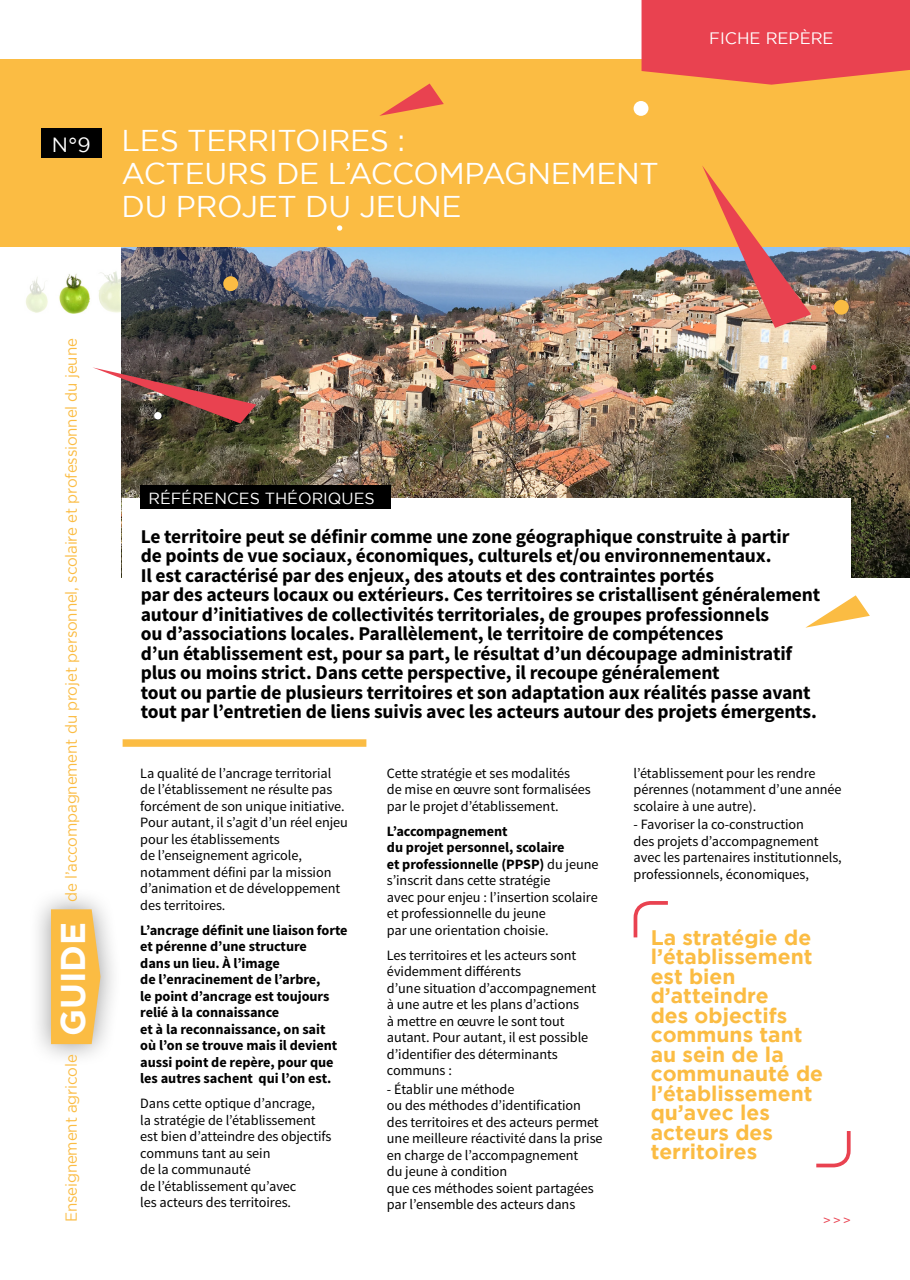
<style>
.page{position:relative;width:910px;height:1280px;background:#fff}
.page>*{position:absolute;margin:0;border:0;box-sizing:border-box;transform-origin:0 0}
.t1{font:700 34.2px "Gotham";color:#fff}
.t2{font:30px/33px "Gotham";letter-spacing:-.01em;color:#fff}
.t3{font:700 21px/19.5px "Gotham";color:#fbbc43}
.t4{font:20.55px "Gotham";color:#fff}
.t5{font:700 19.5px/19.5px "Source Sans Pro";letter-spacing:-.01em;color:#000}
.t6{font:16.5px "Gotham";color:#fff}
.t7{font:16.05px "Gotham";color:#fff}
.t8{font:15.9px "Gotham";letter-spacing:-.01em;color:#fbbc43;scale:.95 1}
.t9{font:14.25px/16.5px "Source Sans Pro";letter-spacing:-.005em;color:#000}
.t10{font:700 14.25px/16.5px "Source Sans Pro";letter-spacing:-.005em;color:#000}
.t11{font:14.25px "Source Sans Pro";color:#e94250}
.s1{font-weight:700}
</style>
<div class="page">
<img style="left:26px;top:269px;width:96px;height:45px">
<img style="left:53px;top:269px;width:39px;height:45px">
<img style="left:122px;top:247px;width:788px;height:330px">
<div style="left:122px;top:498px;width:728px;height:243px;background:#fff"></div>
<div style="left:140px;top:486px;width:251px;height:23px;background:#000"></div>
<div style="left:0;top:60px;width:910px;height:187px;background:#fbbc43"></div>
<svg style="left:93px;top:367px;width:163px;height:56px"></svg>
<svg style="left:379px;top:84px;width:65px;height:32px"></svg>
<svg style="left:805px;top:595px;width:65px;height:33px"></svg>
<img style="left:702px;top:166px;width:109px;height:162px">
<div style="left:223px;top:276px;width:15px;height:15px;background:#fbbc43;border-radius:50%"></div>
<div style="left:634px;top:101px;width:14px;height:15px;background:#fff;border-radius:50%"></div>
<svg style="left:337px;top:225px;width:5px;height:6px"></svg>
<div style="left:834px;top:300px;width:15px;height:15px;background:#fbbc43;border-radius:50%"></div>
<svg style="left:811px;top:365px;width:5px;height:5px"></svg>
<div style="left:154px;top:412px;width:8px;height:7px;background:#fff;border-radius:50%"></div>
<div style="left:41px;top:129px;width:60px;height:29px;background:#000"></div>
<svg style="left:633px;top:901px;width:35px;height:37px"></svg>
<svg style="left:816px;top:1131px;width:35px;height:37px"></svg>
<div style="left:123px;top:739px;width:243px;height:8px;background:#fbbc43"></div>
<svg style="left:641px;top:0;width:269px;height:85px;background:#ea4c4f"></svg>
<div style="left:28px;top:886px;width:95px;height:181px;background:#000;opacity:.4"></div>
<svg style="left:51px;top:909px;width:50px;height:135px;background:#f7be52"></svg>
<p class="t4" style="left:52px;top:133px;width:40px">N°9</p>
<p class="t2" style="left:122px;top:123px;width:539px">LES TERRITOIRES :<br>ACTEURS DE L’ACCOMPAGNEMENT<br>DU PROJET DU JEUNE</p>
<p class="t6" style="left:709px;top:29px;width:126px">FICHE REPÈRE</p>
<p class="t8" style="left:62px;top:902px;width:594px;rotate:-90deg">de l’accompagnement du projet personnel, scolaire et professionnel du jeune</p>
<p class="t1" style="left:53px;top:1036px;width:115px;rotate:-90deg">GUIDE</p>
<p class="t8" style="left:62px;top:1222px;width:178px;rotate:-90deg">Enseignement agricole</p>
<p class="t7" style="left:148px;top:489px;width:228px">RÉFÉRENCES THÉORIQUES</p>
<p class="t5" style="left:141px;top:527px;width:681px">Le territoire peut se définir comme une zone géographique construite à partir<br>de points de vue sociaux, économiques, culturels et/ou environnementaux.<br>Il est caractérisé par des enjeux, des atouts et des contraintes portés<br>par des acteurs locaux ou extérieurs. Ces territoires se cristallisent généralement autour d’initiatives de collectivités territoriales, de groupes professionnels<br>ou d’associations locales. Parallèlement, le territoire de compétences<br>d’un établissement est, pour sa part, le résultat d’un découpage administratif plus ou moins strict. Dans cette perspective, il recoupe généralement<br>tout ou partie de plusieurs territoires et son adaptation aux réalités passe avant tout par l’entretien de liens suivis avec les acteurs autour des projets émergents.</p>
<p class="t9" style="left:140px;top:765px;width:209px">La qualité de l’ancrage territorial de l’établissement ne résulte pas forcément de son unique initiative.<br>Pour autant, il s’agit d’un réel enjeu pour les établissements<br>de l’enseignement agricole, notamment défini par la mission d’animation et de développement des territoires.</p>
<p class="t10" style="left:140px;top:922px;width:209px">L’ancrage définit une liaison forte et pérenne d’une structure<br>dans un lieu. À l’image<br>de l’enracinement de l’arbre,<br>le point d’ancrage est toujours relié à la connaissance<br>et à la reconnaissance, on sait<br>où l’on se trouve mais il devient aussi point de repère, pour que les autres sachent qui l’on est.</p>
<p class="t9" style="left:140px;top:1095px;width:193px">Dans cette optique d’ancrage,<br>la stratégie de l’établissement est bien d’atteindre des objectifs communs tant au sein<br>de la communauté<br>de l’établissement qu’avec<br>les acteurs des territoires.</p>
<p class="t9" style="left:387px;top:765px;width:205px">Cette stratégie et ses modalités<br>de mise en œuvre sont formalisées par le projet d’établissement.</p>
<p class="t9" style="left:387px;top:823px;width:213px"><span class="s1">L’accompagnement<br>du projet personnel, scolaire<br>et professionnelle (PPSP)</span> du jeune s’inscrit dans cette stratégie<br>avec pour enjeu : l’insertion scolaire et professionnelle du jeune<br>par une orientation choisie.</p>
<p class="t9" style="left:387px;top:947px;width:211px">Les territoires et les acteurs sont évidemment différents<br>d’une situation d’accompagnement à une autre et les plans d’actions<br>à mettre en œuvre le sont tout autant. Pour autant, il est possible d’identifier des déterminants communs :</p>
<p class="t9" style="left:387px;top:1081px;width:217px">- Établir une méthode<br>ou des méthodes d’identification des territoires et des acteurs permet une meilleure réactivité dans la prise en charge de l’accompagnement<br>du jeune à condition<br>que ces méthodes soient partagées par l’ensemble des acteurs dans</p>
<p class="t9" style="left:634px;top:765px;width:210px">l’établissement pour les rendre pérennes (notamment d’une année scolaire à une autre).</p>
<p class="t9" style="left:634px;top:816px;width:210px">- Favoriser la co-construction<br>des projets d’accompagnement avec les partenaires institutionnels, professionnels, économiques,</p>
<p class="t3" style="left:651px;top:927px;width:174px">La stratégie de l’établissement est bien d’atteindre<br>des objectifs communs tant au sein de la communauté de l’établissement qu’avec les acteurs des territoires</p>
<p class="t11" style="left:823px;top:1211px;width:29px">&gt; &gt; &gt;</p>
</div>
